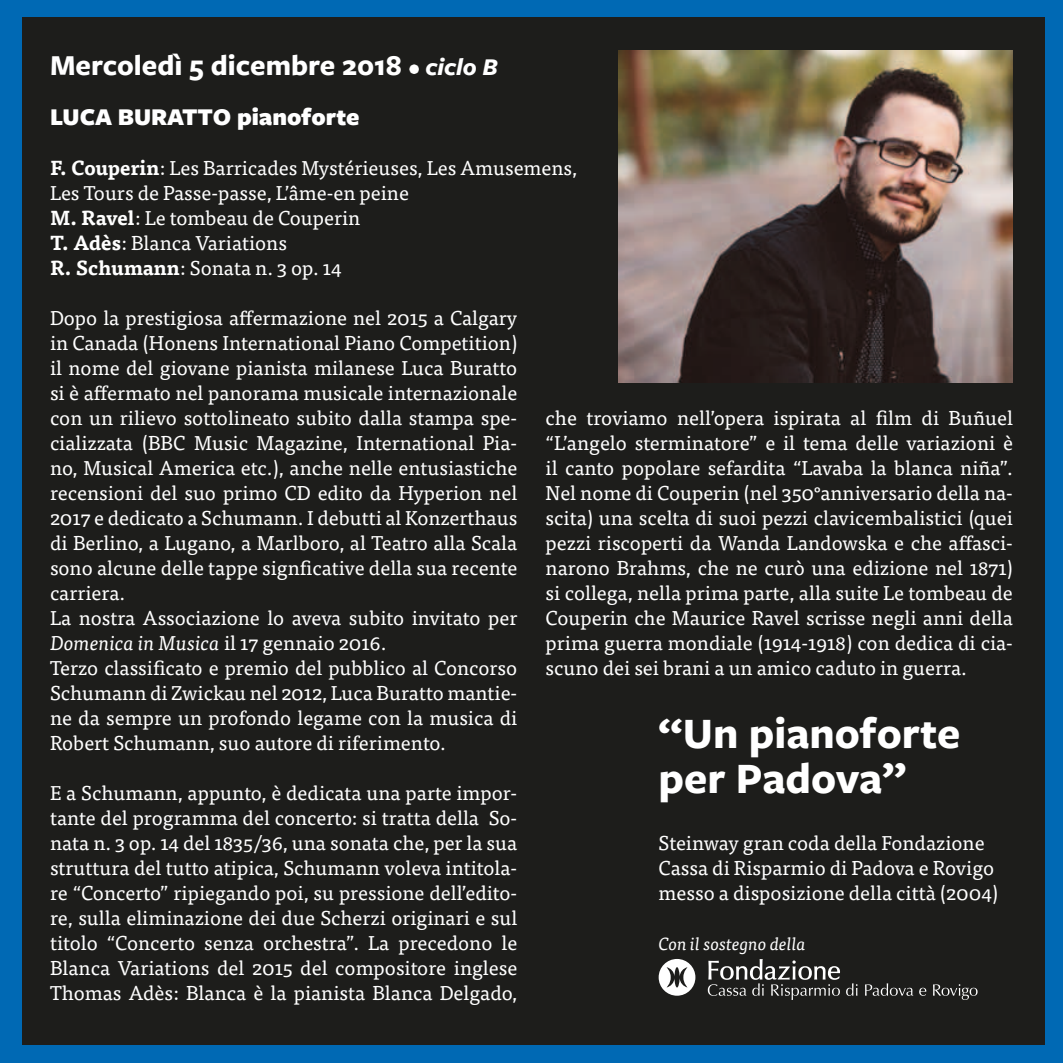
<style>
.page{position:relative;width:1063px;height:1063px;background:#0069b4}
.page>*{position:absolute;margin:0;border:0;box-sizing:border-box;transform-origin:0 0}
.t1{font:700 45px/45px "Freight Sans Pro";color:#fff}
.t2{font:700 30px "Freight Sans Pro";color:#fff}
.t3{font:900 25px "Freight Sans Pro";color:#fff}
.t4{font:20px/25px "Tisa Pro";color:#fff}
.t5{font:italic 17.5px "Tisa Pro";color:#fff}
.s1{font-size:25px}
.s2{font-style:italic;font-size:25px}
.s3{font-weight:700}
.s4{font-style:italic}
</style>
<div class="page">
<div style="left:22px;top:18px;width:1023px;height:1027px;background:#1d1d1b"></div>
<svg style="left:659px;top:959px;width:36px;height:37px"></svg>
<svg style="left:708px;top:959px;width:132px;height:41px"></svg>
<svg style="left:846px;top:983px;width:12px;height:13px"></svg>
<svg style="left:865px;top:983px;width:48px;height:13px"></svg>
<svg style="left:919px;top:988px;width:7px;height:8px"></svg>
<svg style="left:933px;top:984px;width:45px;height:16px"></svg>
<img style="left:618px;top:50px;width:395px;height:333px">
<h2 class="t2" style="left:50px;top:45px;width:449px">Mercoledì 5 dicembre 2018 <span class="s1">•</span> <span class="s2">ciclo B</span></h2>
<p class="t3" style="left:50px;top:99px;width:311px">LUCA BURATTO PIANOFORTE</p>
<p class="t4" style="left:50px;top:154px;width:529px"><span class="s3">F. Couperin</span>: Les Barricades Mystérieuses, Les Amusemens, Les Tours de Passe-passe, L’âme-en peine<br><span class="s3">M. Ravel</span>: Le tombeau de Couperin<br><span class="s3">T. Adès</span>: Blanca Variations<br><span class="s3">R. Schumann</span>: Sonata n. 3 op. 14</p>
<p class="t4" style="left:50px;top:304px;width:469px">Dopo la prestigiosa affermazione nel 2015 a Calgary in Canada (Honens International Piano Competition) il nome del giovane pianista milanese Luca Buratto si è affermato nel panorama musicale internazionale con un rilievo sottolineato subito dalla stampa spe&shy;cializzata (BBC Music Magazine, International Pia&shy;no, Musical America etc.), anche nelle entusiastiche recensioni del suo primo CD edito da Hyperion nel 2017 e dedicato a Schumann. I debutti al Konzerthaus di Berlino, a Lugano, a Marlboro, al Teatro alla Scala sono alcune delle tappe signficative della sua recente carriera.<br>La nostra Associazione lo aveva subito invitato per <span class="s4">Domenica in Musica</span> il 17 gennaio 2016.<br>Terzo classificato e premio del pubblico al Concorso Schumann di Zwickau nel 2012, Luca Buratto mantie&shy;ne da sempre un profondo legame con la musica di Robert Schumann, suo autore di riferimento.</p>
<p class="t4" style="left:50px;top:779px;width:469px;text-align:justify">E a Schumann, appunto, è dedicata una parte impor&shy;tante del programma del concerto: si tratta della So&shy;nata n. 3 op. 14 del 1835/36, una sonata che, per la sua struttura del tutto atipica, Schumann voleva intitola&shy;re “Concerto” ripiegando poi, su pressione dell’edito&shy;re, sulla eliminazione dei due Scherzi originari e sul titolo “Concerto senza orchestra”. La precedono le Blanca Variations del 2015 del compositore inglese Thomas Adès: Blanca è la pianista Blanca Delgado,</p>
<p class="t4" style="left:546px;top:404px;width:469px;text-align:justify">che troviamo nell’opera ispirata al film di Buñuel “L’angelo sterminatore” e il tema delle variazioni è il canto popolare sefardita “Lavaba la blanca niña”.<br>Nel nome di Couperin (nel 350°anniversario della na&shy;scita) una scelta di suoi pezzi clavicembalistici (quei pezzi riscoperti da Wanda Landowska e che affasci&shy;narono Brahms, che ne curò una edizione nel 1871) si collega, nella prima parte, alla suite Le tombeau de Couperin che Maurice Ravel scrisse negli anni della prima guerra mondiale (1914-1918) con dedica di cia&shy;scuno dei sei brani a un amico caduto in guerra.</p>
<h1 class="t1" style="left:659px;top:709px;width:303px">“Un pianoforte per Padova”</h1>
<p class="t4" style="left:659px;top:829px;width:341px">Steinway gran coda della Fondazione<br>Cassa di Risparmio di Padova e Rovigo messo a disposizione della città (2004)</p>
<p class="t5" style="left:659px;top:931px;width:149px">Con il sostegno della</p>
</div>
